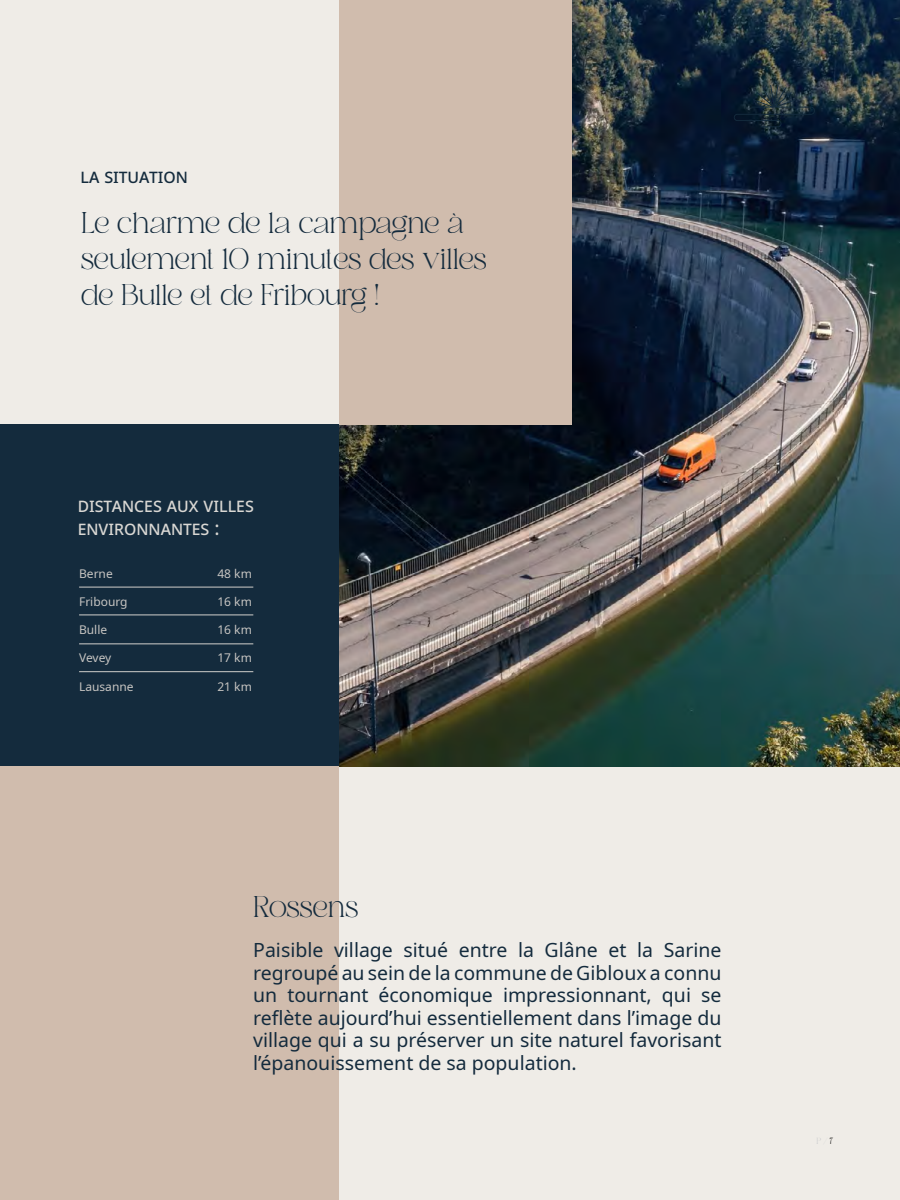
<style>
.page{position:relative;width:900px;height:1200px;background:#efece7}
.page>*{position:absolute;margin:0;border:0;box-sizing:border-box;transform-origin:0 0}
.t1{font:30px/36px "Careny";color:#142b3d}
.t2{font:19.5px/22.5px "Noto Sans";color:#142b3d;text-align:justify}
.t3{font:19.5px/23.4px "Noto Sans";color:#d9d7d3}
.t4{font:12px "Noto Sans";color:#c7c5c2}
</style>
<div class="page">
<div style="left:0;top:424px;width:340px;height:342px;background:#142b3d"></div>
<div style="left:0;top:766px;width:339px;height:434px;background:#d0bcad"></div>
<img style="left:339px;top:0;width:561px;height:766px">
<div style="left:339px;top:0;width:233px;height:424px;background:#d0bcad"></div>
<svg style="left:733px;top:85px;width:82px;height:42px;background:#1b2b37"></svg>
<hr style="left:79px;top:587px;width:174px;height:1px;background:#d1cfcb">
<hr style="left:79px;top:615px;width:174px;height:1px;background:#d1cfcb">
<hr style="left:79px;top:643px;width:174px;height:1px;background:#d1cfcb">
<hr style="left:79px;top:671px;width:174px;height:1px;background:#d1cfcb">
<p class="t2" style="left:80px;top:165px;width:109px">La situation</p>
<h1 class="t1" style="left:81px;top:206px;width:407px">Le charme de la campagne à seulement 10 minutes des villes de Bulle et de Fribourg !</h1>
<p class="t3" style="left:78px;top:494px;width:178px">Distances aux villes environnantes :</p>
<p class="t4" style="left:79px;top:565px;width:35px">Berne</p>
<p class="t4" style="left:79px;top:593px;width:50px">Fribourg</p>
<p class="t4" style="left:79px;top:621px;width:30px">Bulle</p>
<p class="t4" style="left:79px;top:650px;width:34px">Vevey</p>
<p class="t4" style="left:79px;top:678px;width:56px">Lausanne</p>
<p class="t4" style="left:217px;top:565px;width:36px">48 km</p>
<p class="t4" style="left:217px;top:593px;width:36px">16 km</p>
<p class="t4" style="left:217px;top:621px;width:36px">16 km</p>
<p class="t4" style="left:217px;top:650px;width:36px">17 km</p>
<p class="t4" style="left:217px;top:678px;width:36px">21 km</p>
<h1 class="t1" style="left:253px;top:890px;width:107px">Rossens</h1>
<p class="t2" style="left:253px;top:940px;width:470px">Paisible village situé entre la Glâne et la Sarine regroupé au sein de la commune de Gibloux a connu un tournant économique impressionnant, qui se reflète aujourd’hui essentiellement dans l’image du village qui a su préserver un site naturel favorisant l’épanouissement de sa population.</p>
</div>
